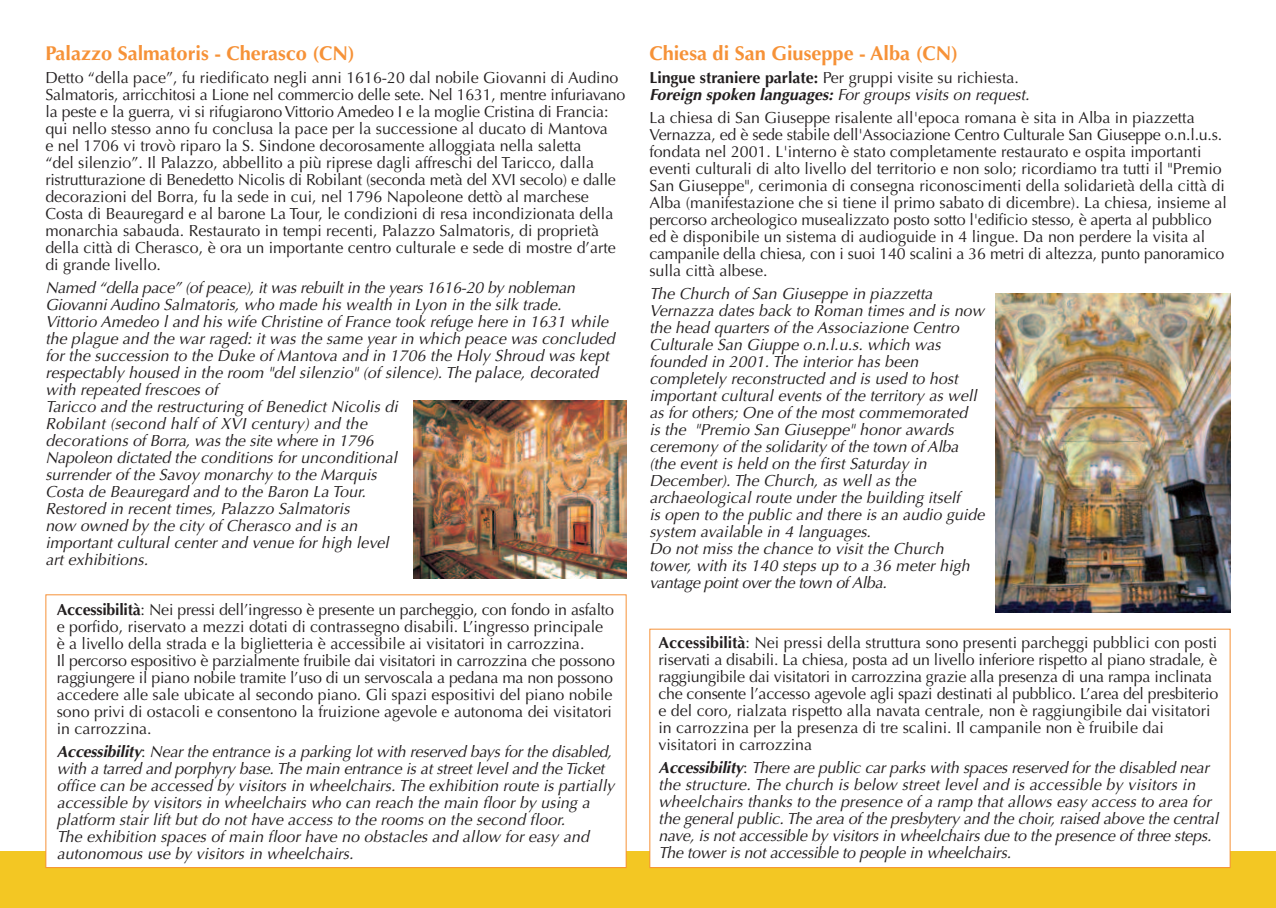
<style>
.page{position:relative;width:1276px;height:908px;background:#fff}
.page>*{position:absolute;margin:0;border:0;box-sizing:border-box;transform-origin:0 0}
.t1{font:700 20px "Optima";color:#f69238}
.t2{font:16px/17px "Optima";color:#231f20}
.t3{font:italic 16px/17px "Optima";color:#231f20}
.s1{font-weight:700}
.s2{font-style:normal}
.s3{font-weight:700;font-style:italic}
.s4{font-style:italic}
</style>
<div class="page">
<div style="left:0;top:850px;width:1276px;height:57px;background:#f3c723"></div>
<div style="left:46px;top:595px;width:579px;height:271px;background:#fff"></div>
<div style="left:650px;top:629px;width:579px;height:237px;background:#fff"></div>
<img style="left:413px;top:401px;width:213px;height:177px">
<img style="left:995px;top:294px;width:235px;height:318px">
<p class="t1" style="left:45px;top:45px;width:311px">Palazzo Salmatoris - Cherasco (CN)</p>
<p class="t2" style="left:45px;top:71px;width:581px">Detto “della pace”, fu riedificato negli anni 1616-20 dal nobile Giovanni di Audino Salmatoris, arricchitosi a Lione nel commercio delle sete. Nel 1631, mentre infuriavano la peste e la guerra, vi si rifugiarono Vittorio Amedeo I e la moglie Cristina di Francia: qui nello stesso anno fu conclusa la pace per la successione al ducato di Mantova<br>e nel 1706 vi trovò riparo la S. Sindone decorosamente alloggiata nella saletta<br>“del silenzio”. Il Palazzo, abbellito a più riprese dagli affreschi del Taricco, dalla ristrutturazione di Benedetto Nicolis di Robilant (seconda metà del XVI secolo) e dalle decorazioni del Borra, fu la sede in cui, nel 1796 Napoleone dettò al marchese Costa di Beauregard e al barone La Tour, le condizioni di resa incondizionata della monarchia sabauda. Restaurato in tempi recenti, Palazzo Salmatoris, di proprietà della città di Cherasco, è ora un importante centro culturale e sede di mostre d’arte di grande livello.</p>
<p class="t3" style="left:45px;top:280px;width:571px">Named “della pace” (of peace), it was rebuilt in the years 1616-20 by nobleman Giovanni Audino Salmatoris, who made his wealth in Lyon in the silk trade.<br>Vittorio Amedeo l and his wife Christine of France took refuge here in 1631 while the plague and the war raged: it was the same year in which peace was concluded for the succession to the Duke of Mantova and in 1706 the Holy Shroud was kept respectably housed in the room "del silenzio" (of silence). The palace, decorated with repeated frescoes of<br>Taricco and the restructuring of Benedict Nicolis di<br>Robilant (second half of XVI century) and the<br>decorations of Borra, was the site where in 1796<br>Napoleon dictated the conditions for unconditional<br>surrender of the Savoy monarchy to the Marquis<br>Costa de Beauregard and to the Baron La Tour.<br>Restored in recent times, Palazzo Salmatoris<br>now owned by the city of Cherasco and is an<br>important cultural center and venue for high level<br>art exhibitions.</p>
<p class="t2" style="left:57px;top:602px;width:560px"><span class="s1">Accessibilità</span>: Nei pressi dell’ingresso è presente un parcheggio, con fondo in asfalto e porfido, riservato a mezzi dotati di contrassegno disabili. L’ingresso principale è a livello della strada e la biglietteria è accessibile ai visitatori in carrozzina.<br>Il percorso espositivo è parzialmente fruibile dai visitatori in carrozzina che possono raggiungere il piano nobile tramite l’uso di un servoscala a pedana ma non possono accedere alle sale ubicate al secondo piano. Gli spazi espositivi del piano nobile sono privi di ostacoli e consentono la fruizione agevole e autonoma dei visitatori in carrozzina.</p>
<p class="t3" style="left:57px;top:744px;width:559px"><span class="s1">Accessibility</span><span class="s2">:</span> Near the entrance is a parking lot with reserved bays for the disabled, with a tarred and porphyry base. The main entrance is at street level and the Ticket office can be accessed by visitors in wheelchairs. The exhibition route is partially accessible by visitors in wheelchairs who can reach the main floor by using a platform stair lift but do not have access to the rooms on the second floor.<br>The exhibition spaces of main floor have no obstacles and allow for easy and autonomous use by visitors in wheelchairs.</p>
<p class="t1" style="left:649px;top:45px;width:310px">Chiesa di San Giuseppe - Alba (CN)</p>
<p class="t2" style="left:649px;top:71px;width:382px"><span class="s1">Lingue straniere parlate:</span> Per gruppi visite su richiesta.<br><span class="s3">Foreign spoken languages:</span> <span class="s4">For groups visits on request.</span></p>
<p class="t2" style="left:649px;top:110px;width:579px">La chiesa di San Giuseppe risalente all'epoca romana è sita in Alba in piazzetta Vernazza, ed è sede stabile dell'Associazione Centro Culturale San Giuseppe o.n.l.u.s. fondata nel 2001. L'interno è stato completamente restaurato e ospita importanti eventi culturali di alto livello del territorio e non solo; ricordiamo tra tutti il "Premio San Giuseppe", cerimonia di consegna riconoscimenti della solidarietà della città di Alba (manifestazione che si tiene il primo sabato di dicembre). La chiesa, insieme al percorso archeologico musealizzato posto sotto l'edificio stesso, è aperta al pubblico ed è disponibile un sistema di audioguide in 4 lingue. Da non perdere la visita al campanile della chiesa, con i suoi 140 scalini a 36 metri di altezza, punto panoramico sulla città albese.</p>
<p class="t3" style="left:649px;top:286px;width:337px">The Church of San Giuseppe in piazzetta Vernazza dates back to Roman times and is now the head quarters of the Associazione Centro Culturale San Giuppe o.n.l.u.s. which was founded in 2001. The interior has been completely reconstructed and is used to host important cultural events of the territory as well as for others; One of the most commemorated<br>is the "Premio San Giuseppe" honor awards ceremony of the solidarity of the town of Alba (the event is held on the first Saturday in December). The Church, as well as the archaeological route under the building itself<br>is open to the public and there is an audio guide system available in 4 languages.<br>Do not miss the chance to visit the Church tower, with its 140 steps up to a 36 meter high vantage point over the town of Alba.</p>
<p class="t2" style="left:658px;top:635px;width:561px"><span class="s1">Accessibilità</span>: Nei pressi della struttura sono presenti parcheggi pubblici con posti riservati a disabili. La chiesa, posta ad un livello inferiore rispetto al piano stradale, è raggiungibile dai visitatori in carrozzina grazie alla presenza di una rampa inclinata che consente l’accesso agevole agli spazi destinati al pubblico. L’area del presbiterio e del coro, rialzata rispetto alla navata centrale, non è raggiungibile dai visitatori in carrozzina per la presenza di tre scalini. Il campanile non è fruibile dai visitatori in carrozzina</p>
<p class="t3" style="left:658px;top:760px;width:561px"><span class="s1">Accessibility</span><span class="s2">:</span> There are public car parks with spaces reserved for the disabled near the structure. The church is below street level and is accessible by visitors in wheelchairs thanks to the presence of a ramp that allows easy access to area for the general public. The area of the presbytery and the choir, raised above the central nave, is not accessible by visitors in wheelchairs due to the presence of three steps.<br>The tower is not accessible to people in wheelchairs.</p>
</div>
